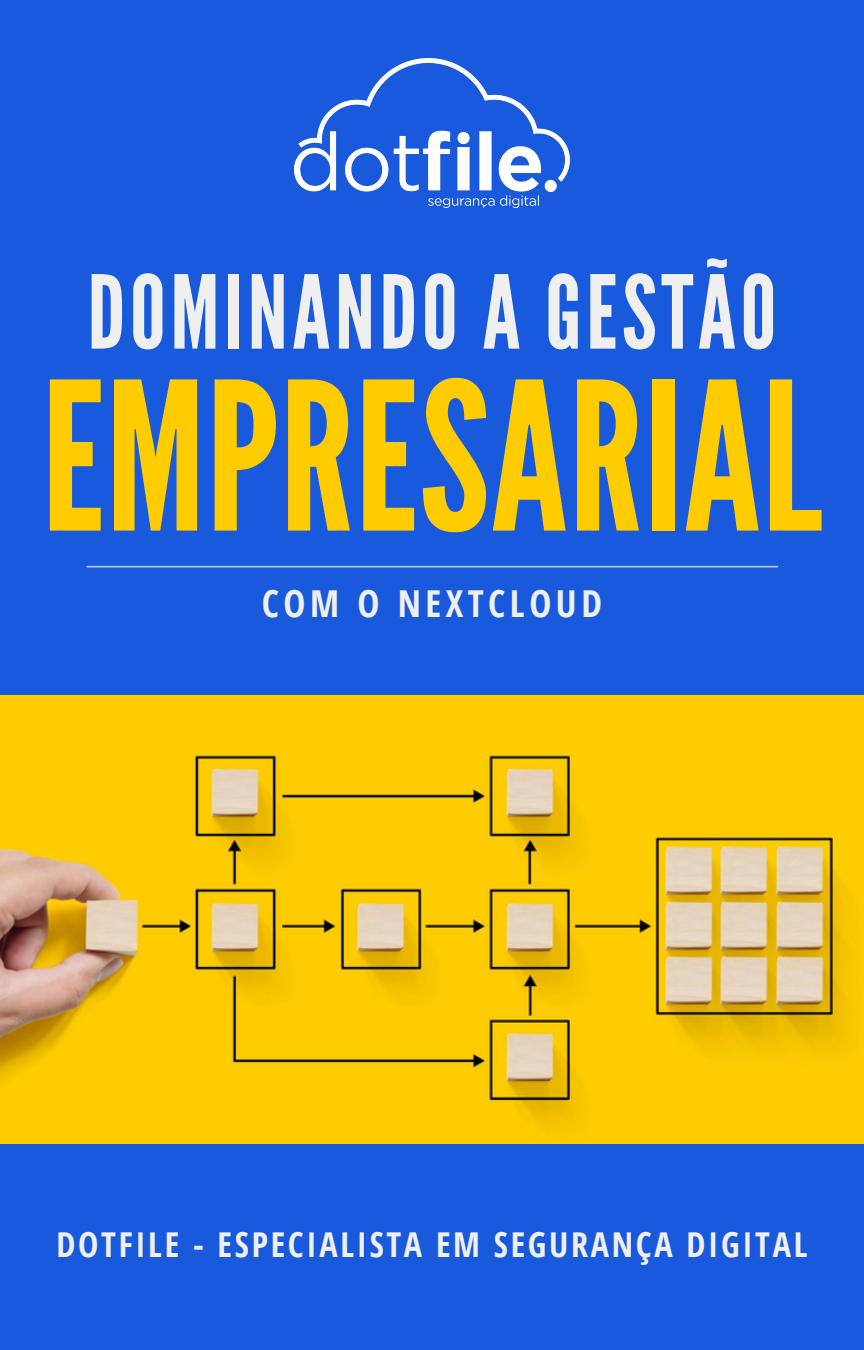
<style>
.page{position:relative;width:864px;height:1350px;background:#185adb}
.page>*{position:absolute;margin:0;border:0;box-sizing:border-box;transform-origin:0 0}
.t1{font:205.65px "League Gothic";letter-spacing:.005em;color:#ffcc01}
.t2{font:101.48px "League Gothic";letter-spacing:.045em;color:#efefef}
.t3{font:700 37.12px "Open Sans Condensed";letter-spacing:.12em;color:#efefef}
.t4{font:700 34.2px "Open Sans Condensed";letter-spacing:.075em;color:#efefef}
</style>
<div class="page">
<hr style="left:87px;top:566px;width:690px;height:2px;background:#afd1ed">
<img style="left:295px;top:59px;width:275px;height:148px">
<img style="left:0;top:696px;width:864px;height:447px">
<p class="t2" style="left:88px;top:254px;width:690px">DOMINANDO A GESTÃO</p>
<p class="t1" style="left:42px;top:338px;width:782px">EMPRESARIAL</p>
<p class="t3" style="left:262px;top:577px;width:342px">COM O NEXTCLOUD</p>
<p class="t4" style="left:56px;top:1220px;width:753px">DOTFILE - ESPECIALISTA EM SEGURANÇA DIGITAL</p>
</div>
